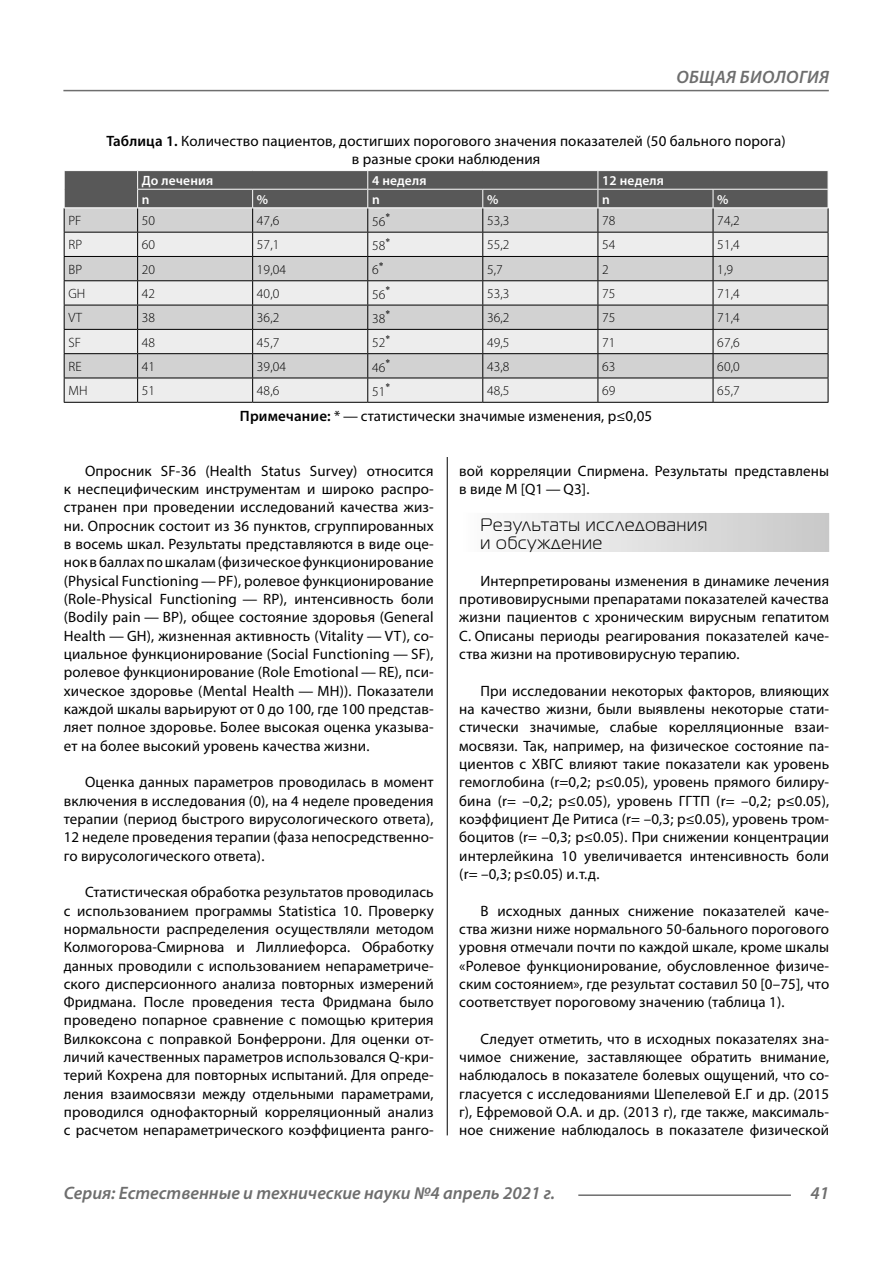
<style>
.page{position:relative;width:893px;height:1263px;background:#fff}
.page>*{position:absolute;margin:0;border:0;box-sizing:border-box;transform-origin:0 0}
.t1{font:italic 600 18px "Myriad Pro";color:#6e6e6e}
.Subheader_2lines{font:18px/18.3px "Magistral C";letter-spacing:.05em;color:#000}
.t2{font:italic 600 18px "Myriad Pro";letter-spacing:.02em;color:#6e6e6e}
.Normal{font:15px/18.3px "Myriad Pro";letter-spacing:.01em;color:#000;text-align:justify}
.podpis{font:15px/18.3px "Myriad Pro";letter-spacing:.01em;color:#000;text-align:center}
.Tab_content{font:300 13.5px "Myriad Pro";letter-spacing:.01em;color:#000}
.Tab_header{font:600 13.5px "Myriad Pro";letter-spacing:.01em;color:#fff}
.s1{font-weight:600}
</style>
<div class="page">
<hr style="left:447px;top:128px;width:1px;height:1007px;background:#000">
<div style="left:459px;top:513px;width:370px;height:39px;background:linear-gradient(to right,#fcfcfc,#c8c8c8)"></div>
<div style="left:63px;top:128px;width:766px;height:329px;background:#fff"></div>
<hr style="left:64px;top:402px;width:74px;height:1px;background:#000">
<hr style="left:138px;top:402px;width:115px;height:1px;background:#000">
<hr style="left:253px;top:402px;width:115px;height:1px;background:#000">
<hr style="left:368px;top:402px;width:115px;height:1px;background:#000">
<hr style="left:483px;top:402px;width:115px;height:1px;background:#000">
<hr style="left:598px;top:402px;width:115px;height:1px;background:#000">
<hr style="left:713px;top:402px;width:115px;height:1px;background:#000">
<svg style="left:64px;top:171px;width:765px;height:231px;background:#c2c2c2"></svg>
<hr style="left:64px;top:207px;width:74px;height:1px;background:#fff">
<hr style="left:138px;top:207px;width:115px;height:1px;background:#fff">
<hr style="left:253px;top:207px;width:115px;height:1px;background:#fff">
<hr style="left:368px;top:207px;width:115px;height:1px;background:#fff">
<hr style="left:483px;top:207px;width:115px;height:1px;background:#fff">
<hr style="left:598px;top:207px;width:115px;height:1px;background:#fff">
<hr style="left:713px;top:207px;width:115px;height:1px;background:#fff">
<hr style="left:578px;top:1194px;width:213px;height:2px;background:#6e6e6e">
<hr style="left:63px;top:90px;width:766px;height:1px;background:#6e6e6e">
<p class="t2" style="left:676px;top:66px;width:154px">ОБЩАЯ БИОЛОГИЯ</p>
<p class="podpis" style="left:106px;top:131px;width:681px"><span class="s1">Таблица 1.</span> Количество пациентов, достигших порогового значения показателей (50 бального порога) в разные сроки наблюдения</p>
<p class="Tab_header" style="left:142px;top:172px;width:73px">До лечения</p>
<p class="Tab_header" style="left:372px;top:172px;width:56px">4 неделя</p>
<p class="Tab_header" style="left:602px;top:172px;width:63px">12 неделя</p>
<p class="Tab_header" style="left:142px;top:190px;width:9px">n</p>
<p class="Tab_header" style="left:257px;top:190px;width:13px">%</p>
<p class="Tab_header" style="left:372px;top:190px;width:9px">n</p>
<p class="Tab_header" style="left:487px;top:190px;width:13px">%</p>
<p class="Tab_header" style="left:602px;top:190px;width:9px">n</p>
<p class="Tab_header" style="left:717px;top:190px;width:13px">%</p>
<p class="Tab_content" style="left:68px;top:212px;width:15px">PF</p>
<p class="Tab_content" style="left:142px;top:212px;width:15px">50</p>
<p class="Tab_content" style="left:257px;top:212px;width:24px">47,6</p>
<p class="Tab_content" style="left:372px;top:213px;width:20px">56<sup>*</sup></p>
<p class="Tab_content" style="left:487px;top:212px;width:24px">53,3</p>
<p class="Tab_content" style="left:602px;top:212px;width:15px">78</p>
<p class="Tab_content" style="left:717px;top:212px;width:24px">74,2</p>
<p class="Tab_content" style="left:68px;top:237px;width:15px">RP</p>
<p class="Tab_content" style="left:142px;top:237px;width:15px">60</p>
<p class="Tab_content" style="left:257px;top:237px;width:24px">57,1</p>
<p class="Tab_content" style="left:372px;top:237px;width:20px">58<sup>*</sup></p>
<p class="Tab_content" style="left:487px;top:237px;width:24px">55,2</p>
<p class="Tab_content" style="left:602px;top:237px;width:15px">54</p>
<p class="Tab_content" style="left:717px;top:237px;width:24px">51,4</p>
<p class="Tab_content" style="left:68px;top:261px;width:15px">BP</p>
<p class="Tab_content" style="left:142px;top:261px;width:15px">20</p>
<p class="Tab_content" style="left:257px;top:261px;width:31px">19,04</p>
<p class="Tab_content" style="left:372px;top:262px;width:13px">6<sup>*</sup></p>
<p class="Tab_content" style="left:487px;top:261px;width:17px">5,7</p>
<p class="Tab_content" style="left:602px;top:261px;width:8px">2</p>
<p class="Tab_content" style="left:717px;top:261px;width:17px">1,9</p>
<p class="Tab_content" style="left:68px;top:285px;width:19px">GH</p>
<p class="Tab_content" style="left:142px;top:285px;width:15px">42</p>
<p class="Tab_content" style="left:257px;top:285px;width:24px">40,0</p>
<p class="Tab_content" style="left:372px;top:286px;width:20px">56<sup>*</sup></p>
<p class="Tab_content" style="left:487px;top:285px;width:24px">53,3</p>
<p class="Tab_content" style="left:602px;top:285px;width:15px">75</p>
<p class="Tab_content" style="left:717px;top:285px;width:24px">71,4</p>
<p class="Tab_content" style="left:68px;top:310px;width:15px">VT</p>
<p class="Tab_content" style="left:142px;top:310px;width:15px">38</p>
<p class="Tab_content" style="left:257px;top:310px;width:24px">36,2</p>
<p class="Tab_content" style="left:372px;top:310px;width:20px">38<sup>*</sup></p>
<p class="Tab_content" style="left:487px;top:310px;width:24px">36,2</p>
<p class="Tab_content" style="left:602px;top:310px;width:15px">75</p>
<p class="Tab_content" style="left:717px;top:310px;width:24px">71,4</p>
<p class="Tab_content" style="left:68px;top:334px;width:14px">SF</p>
<p class="Tab_content" style="left:142px;top:334px;width:15px">48</p>
<p class="Tab_content" style="left:257px;top:334px;width:24px">45,7</p>
<p class="Tab_content" style="left:372px;top:335px;width:20px">52<sup>*</sup></p>
<p class="Tab_content" style="left:487px;top:334px;width:24px">49,5</p>
<p class="Tab_content" style="left:602px;top:334px;width:15px">71</p>
<p class="Tab_content" style="left:717px;top:334px;width:24px">67,6</p>
<p class="Tab_content" style="left:68px;top:358px;width:15px">RE</p>
<p class="Tab_content" style="left:142px;top:358px;width:15px">41</p>
<p class="Tab_content" style="left:257px;top:358px;width:31px">39,04</p>
<p class="Tab_content" style="left:372px;top:359px;width:20px">46<sup>*</sup></p>
<p class="Tab_content" style="left:487px;top:358px;width:24px">43,8</p>
<p class="Tab_content" style="left:602px;top:358px;width:15px">63</p>
<p class="Tab_content" style="left:717px;top:358px;width:24px">60,0</p>
<p class="Tab_content" style="left:68px;top:383px;width:21px">MH</p>
<p class="Tab_content" style="left:142px;top:383px;width:15px">51</p>
<p class="Tab_content" style="left:257px;top:383px;width:24px">48,6</p>
<p class="Tab_content" style="left:372px;top:383px;width:20px">51<sup>*</sup></p>
<p class="Tab_content" style="left:487px;top:383px;width:24px">48,5</p>
<p class="Tab_content" style="left:602px;top:383px;width:15px">69</p>
<p class="Tab_content" style="left:717px;top:383px;width:24px">65,7</p>
<p class="podpis" style="left:240px;top:406px;width:414px"><span class="s1">Примечание:</span> * — статистически значимые изменения, р≤0,05</p>
<p class="Normal" style="left:64px;top:461px;width:371px;text-indent:21px">Опросник SF‑36 (Health Status Survey) относится к неспецифическим инструментам и широко распро&shy;странен при проведении исследований качества жиз&shy;ни. Опросник состоит из 36 пунктов, сгруппированных в восемь шкал. Результаты представляются в виде оце&shy;нок в баллах по шкалам (физическое функционирование (Physical Functioning—PF), ролевое функционирование (Role-Physical Functioning — RP), интенсивность боли (Bodily pain — BP), общее состояние здоровья (General Health — GH), жизненная активность (Vitality — VT), со&shy;циальное функционирование (Social Functioning — SF), ролевое функционирование (Role Emotional — RE), пси&shy;хическое здоровье (Mental Health — MH)). Показатели каждой шкалы варьируют от 0 до 100, где 100 представ&shy;ляет полное здоровье. Более высокая оценка указыва&shy;ет на более высокий уровень качества жизни.</p>
<p class="Normal" style="left:64px;top:773px;width:371px;text-indent:21px">Оценка данных параметров проводилась в момент включения в исследования (0), на 4 неделе проведения терапии (период быстрого вирусологического ответа), 12 неделе проведения терапии (фаза непосредственно&shy;го вирусологического ответа).</p>
<p class="Normal" style="left:64px;top:883px;width:371px;text-indent:21px">Статистическая обработка результатов проводилась с использованием программы Statistica 10. Проверку нормальности распределения осуществляли методом Колмогорова-Смирнова и Лиллиефорса. Обработку данных проводили с использованием непараметриче&shy;ского дисперсионного анализа повторных измерений Фридмана. После проведения теста Фридмана было проведено попарное сравнение с помощью критерия Вилкоксона с поправкой Бонферрони. Для оценки от&shy;личий качественных параметров использовался Q-кри&shy;терий Кохрена для повторных испытаний. Для опреде&shy;ления взаимосвязи между отдельными параметрами, проводился однофакторный корреляционный анализ с расчетом непараметрического коэффициента ранго-</p>
<p class="Normal" style="left:459px;top:461px;width:371px">вой корреляции Спирмена. Результаты представлены в виде M [Q1 — Q3].</p>
<p class="Subheader_2lines" style="left:480px;top:515px;width:228px">Результаты исследования и обсуждение</p>
<p class="Normal" style="left:459px;top:571px;width:371px;text-indent:21px">Интерпретированы изменения в динамике лечения противовирусными препаратами показателей качества жизни пациентов с хроническим вирусным гепатитом С. Описаны периоды реагирования показателей каче&shy;ства жизни на противовирусную терапию.</p>
<p class="Normal" style="left:459px;top:681px;width:371px;text-indent:21px">При исследовании некоторых факторов, влияющих на качество жизни, были выявлены некоторые стати&shy;стически значимые, слабые корелляционные взаи&shy;мосвязи. Так, например, на физическое состояние па&shy;циентов с ХВГС влияют такие показатели как уровень гемоглобина (r=0,2; p≤0.05), уровень прямого билиру&shy;бина (r= –0,2; p≤0.05), уровень ГГТП (r= –0,2; p≤0.05), коэффициент Де Ритиса (r= –0,3; p≤0.05), уровень тром&shy;боцитов (r= –0,3; p≤0.05). При снижении концентрации интерлейкина 10 увеличивается интенсивность боли (r= –0,3; p≤0.05) и.т.д.</p>
<p class="Normal" style="left:459px;top:901px;width:371px;text-indent:21px">В исходных данных снижение показателей каче&shy;ства жизни ниже нормального 50-бального порогового уровня отмечали почти по каждой шкале, кроме шкалы «Ролевое функционирование, обусловленное физиче&shy;ским состоянием», где результат составил 50 [0–75], что соответствует пороговому значению (таблица 1).</p>
<p class="Normal" style="left:459px;top:1029px;width:371px;text-indent:21px">Следует отметить, что в исходных показателях зна&shy;чимое снижение, заставляющее обратить внимание, наблюдалось в показателе болевых ощущений, что со&shy;гласуется с исследованиями Шепелевой Е.Г и др. (2015 г), Ефремовой О.А. и др. (2013 г), где также, максималь&shy;ное снижение наблюдалось в показателе физической</p>
<p class="t1" style="left:64px;top:1182px;width:493px">Серия: Естественные и технические науки №4 апрель 2021 г.</p>
<p class="t1" style="left:810px;top:1182px;width:20px">41</p>
</div>
